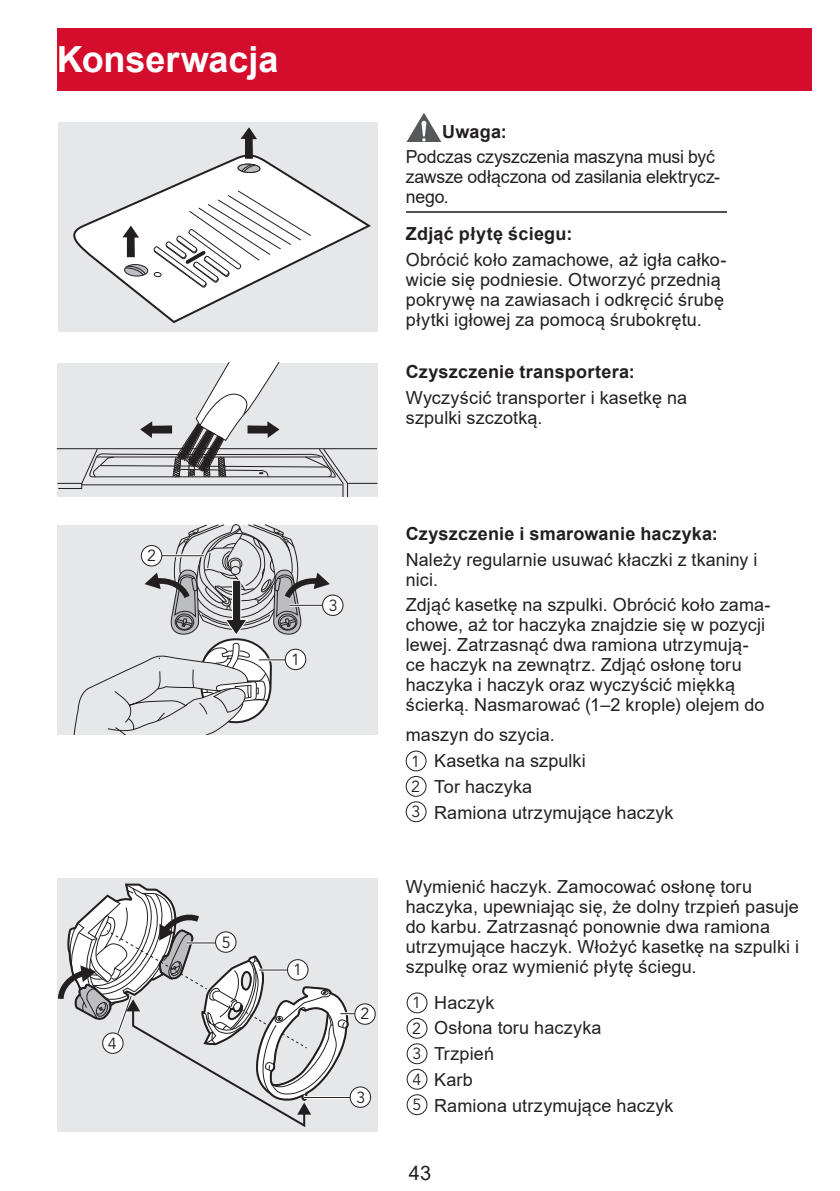
<style>
.page{position:relative;width:840px;height:1191px;background:#fff}
.page>*{position:absolute;margin:0;border:0;box-sizing:border-box;transform-origin:0 0}
.big{font:700 36px "Arial";color:#fff}
.t1{font:20px "Arial";color:#231f20}
.text{font:18px/20px "Arial";letter-spacing:.01em;color:#231f20}
.text-2{font:700 18px "Arial";letter-spacing:.015em;color:#231f20}
.text-3{font:18px/20px "Arial";letter-spacing:-.015em;color:#231f20}
.t2{font:16px "Avenir LT Std";color:#231f20}
</style>
<div class="page">
<div style="left:57px;top:28px;width:754px;height:63px;background:#d30d2b"></div>
<hr style="left:405px;top:211px;width:321px;height:1px;background:#515253">
<svg style="left:406px;top:113px;width:36px;height:29px"></svg>
<div style="left:58px;top:122px;width:319px;height:210px;background:#e6e7e9"></div>
<svg style="left:73px;top:157px;width:298px;height:166px"></svg>
<svg style="left:122px;top:226px;width:17px;height:31px"></svg>
<div style="left:123px;top:264px;width:26px;height:13px;border:1px solid #231f20;border-radius:50%"></div>
<svg style="left:124px;top:265px;width:22px;height:11px"></svg>
<svg style="left:236px;top:127px;width:25px;height:46px"></svg>
<svg style="left:153px;top:189px;width:159px;height:99px;background:#e9e9e9"></svg>
<div style="left:57px;top:363px;width:320px;height:133px;background:#e6e7e9"></div>
<hr style="left:57px;top:448px;width:320px;height:1px;background:#231f20">
<hr style="left:347px;top:483px;width:30px;height:1px;background:#231f20">
<svg style="left:57px;top:363px;width:291px;height:133px"></svg>
<div style="left:57px;top:524px;width:320px;height:210px;background:#e6e7e9"></div>
<div style="left:322px;top:595px;width:21px;height:20px;background:#fff;border-radius:50%"></div>
<div style="left:322px;top:594px;width:21px;height:22px;border:1px solid #231f20;border-radius:50%"></div>
<svg style="left:67px;top:524px;width:262px;height:210px"></svg>
<div style="left:405px;top:750px;width:21px;height:21px;border:1px solid #231f20;border-radius:50%"></div>
<div style="left:405px;top:776px;width:21px;height:21px;border:1px solid #231f20;border-radius:50%"></div>
<div style="left:405px;top:801px;width:21px;height:21px;border:1px solid #231f20;border-radius:50%"></div>
<div style="left:406px;top:992px;width:21px;height:21px;border:1px solid #231f20;border-radius:50%"></div>
<div style="left:406px;top:1018px;width:21px;height:20px;border:1px solid #231f20;border-radius:50%"></div>
<div style="left:406px;top:1043px;width:21px;height:21px;border:1px solid #231f20;border-radius:50%"></div>
<div style="left:406px;top:1068px;width:21px;height:21px;border:1px solid #231f20;border-radius:50%"></div>
<div style="left:406px;top:1094px;width:21px;height:21px;border:1px solid #231f20;border-radius:50%"></div>
<div style="left:57px;top:878px;width:320px;height:253px;background:#e6e7e9"></div>
<div style="left:354px;top:1003px;width:21px;height:21px;background:#fff;border-radius:50%"></div>
<div style="left:354px;top:1003px;width:21px;height:21px;border:1px solid #231f20;border-radius:50%"></div>
<div style="left:350px;top:1087px;width:20px;height:20px;background:#fff;border-radius:50%"></div>
<div style="left:349px;top:1086px;width:22px;height:21px;border:1px solid #231f20;border-radius:50%"></div>
<svg style="left:58px;top:883px;width:296px;height:244px"></svg>
<p class="big" style="left:57px;top:34px;width:223px">Konserwacja</p>
<p class="text-2" style="left:442px;top:119px;width:66px">Uwaga:</p>
<p class="text-3" style="left:405px;top:147px;width:315px">Podczas czyszczenia maszyna musi być zawsze odłączona od zasilania elektrycz&shy;nego.</p>
<p class="text-2" style="left:405px;top:221px;width:168px">Zdjąć płytę ściegu:</p>
<p class="text" style="left:405px;top:249px;width:322px">Obrócić koło zamachowe, aż igła całko&shy;wicie się podniesie. Otworzyć przednią pokrywę na zawiasach i odkręcić śrubę płytki igłowej za pomocą śrubokrętu.</p>
<p class="text-2" style="left:405px;top:359px;width:230px">Czyszczenie transportera:</p>
<p class="text" style="left:405px;top:388px;width:283px">Wyczyścić transporter i kasetkę na szpulki szczotką.</p>
<p class="t2" style="left:147px;top:546px;width:10px">2</p>
<p class="t2" style="left:108px;top:1033px;width:10px">4</p>
<p class="t2" style="left:221px;top:933px;width:10px">5</p>
<p class="t2" style="left:291px;top:650px;width:10px">1</p>
<p class="t2" style="left:328px;top:596px;width:10px">3</p>
<p class="t2" style="left:293px;top:960px;width:10px">1</p>
<p class="t2" style="left:360px;top:1004px;width:10px">2</p>
<p class="t2" style="left:356px;top:1088px;width:10px">3</p>
<p class="text-2" style="left:405px;top:521px;width:313px">Czyszczenie i smarowanie haczyka:</p>
<p class="text" style="left:405px;top:549px;width:353px">Należy regularnie usuwać kłaczki z tkaniny i nici.</p>
<p class="text" style="left:405px;top:595px;width:366px">Zdjąć kasetkę na szpulki. Obrócić koło zama&shy;chowe, aż tor haczyka znajdzie się w pozycji lewej. Zatrzasnąć dwa ramiona utrzymują&shy;ce haczyk na zewnątrz. Zdjąć osłonę toru haczyka i haczyk oraz wyczyścić miękką ścierką. Nasmarować (1–2 krople) olejem do</p>
<p class="text" style="left:405px;top:725px;width:151px">maszyn do szycia.</p>
<p class="text" style="left:434px;top:750px;width:153px">Kasetka na szpulki</p>
<p class="text" style="left:434px;top:776px;width:99px">Tor haczyka</p>
<p class="text" style="left:434px;top:802px;width:241px">Ramiona utrzymujące haczyk</p>
<p class="t2" style="left:411px;top:751px;width:10px">1</p>
<p class="t2" style="left:411px;top:777px;width:10px">2</p>
<p class="t2" style="left:411px;top:802px;width:10px">3</p>
<p class="text" style="left:405px;top:876px;width:395px">Wymienić haczyk. Zamocować osłonę toru haczyka, upewniając się, że dolny trzpień pasuje do karbu. Zatrzasnąć ponownie dwa ramiona utrzymujące haczyk. Włożyć kasetkę na szpulki i szpulkę oraz wymienić płytę ściegu.</p>
<p class="text" style="left:434px;top:992px;width:62px">Haczyk</p>
<p class="text" style="left:434px;top:1018px;width:169px">Osłona toru haczyka</p>
<p class="text" style="left:434px;top:1043px;width:61px">Trzpień</p>
<p class="text" style="left:434px;top:1069px;width:40px">Karb</p>
<p class="text" style="left:434px;top:1095px;width:241px">Ramiona utrzymujące haczyk</p>
<p class="t2" style="left:412px;top:993px;width:10px">1</p>
<p class="t2" style="left:412px;top:1019px;width:10px">2</p>
<p class="t2" style="left:412px;top:1044px;width:10px">3</p>
<p class="t2" style="left:412px;top:1070px;width:10px">4</p>
<p class="t2" style="left:412px;top:1095px;width:10px">5</p>
<p class="t1" style="left:408px;top:1159px;width:24px">43</p>
</div>
